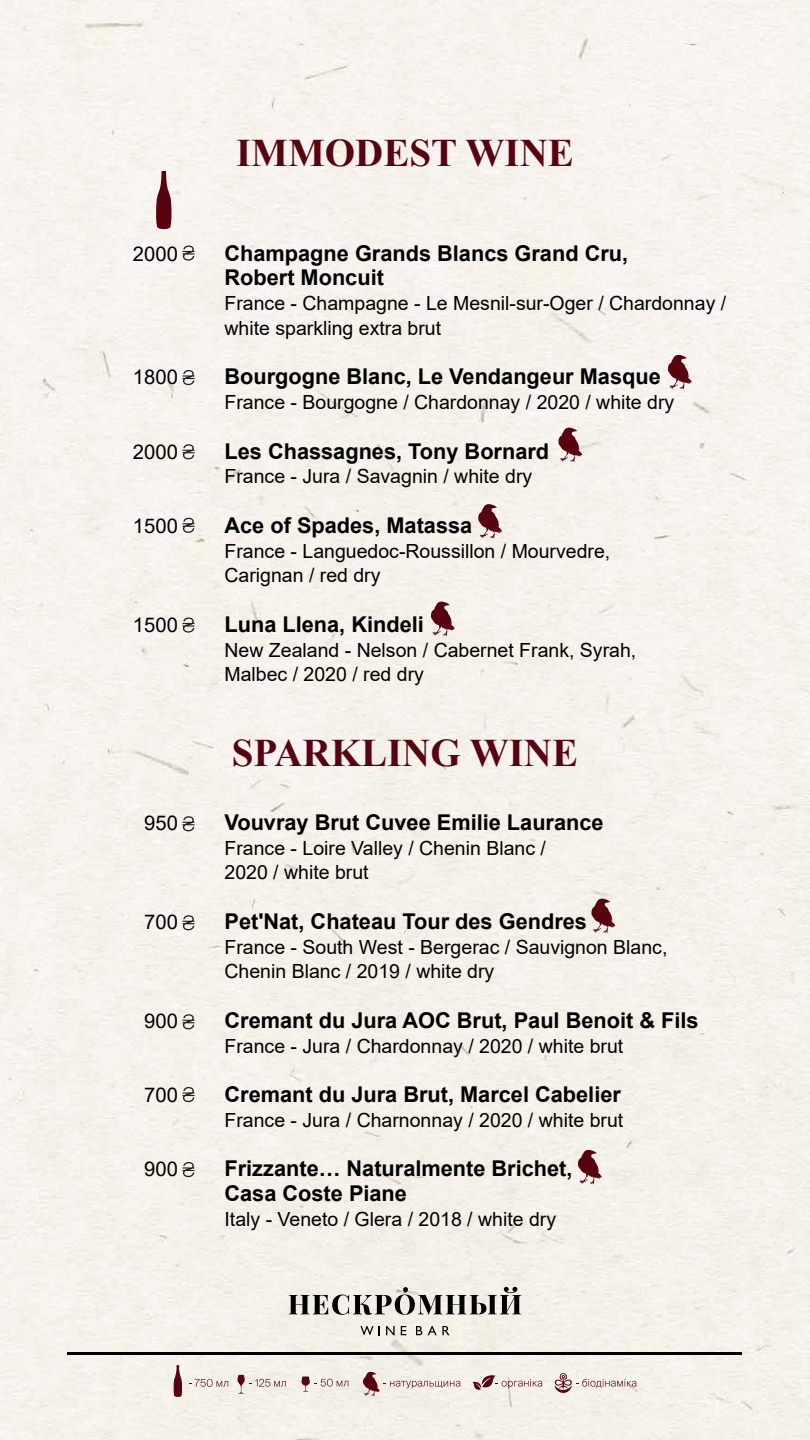
<style>
.page{position:relative;width:810px;height:1440px;background:#f6f2eb}
.page>*{position:absolute;margin:0;border:0;box-sizing:border-box;transform-origin:0 0}
.t1{font:700 39px "Times New Roman";color:#580410}
.t2{font:700 21.75px/24.8px "Arial";color:#000}
.t3{font:20.25px "Arial";color:#000}
.t4{font:19.5px/24.8px "Arial";color:#000}
</style>
<div class="page">
<svg style="left:289px;top:1287px;width:232px;height:28px;background:#a9a7a1"></svg>
<svg style="left:401px;top:1326px;width:5px;height:9px"></svg>
<svg style="left:360px;top:1326px;width:20px;height:9px"></svg>
<svg style="left:386px;top:1326px;width:9px;height:9px"></svg>
<svg style="left:416px;top:1326px;width:6px;height:9px"></svg>
<svg style="left:428px;top:1326px;width:22px;height:9px"></svg>
<hr style="left:68px;top:1352px;width:674px;height:2px;background:#000">
<svg style="left:155px;top:171px;width:17px;height:59px"></svg>
<svg style="left:668px;top:353px;width:24px;height:37px"></svg>
<svg style="left:558px;top:426px;width:24px;height:36px"></svg>
<svg style="left:478px;top:503px;width:24px;height:36px"></svg>
<svg style="left:431px;top:600px;width:24px;height:36px"></svg>
<svg style="left:591px;top:897px;width:24px;height:36px"></svg>
<svg style="left:189px;top:1379px;width:39px;height:8px"></svg>
<svg style="left:237px;top:1375px;width:49px;height:19px"></svg>
<svg style="left:473px;top:1375px;width:69px;height:15px"></svg>
<svg style="left:555px;top:1373px;width:81px;height:20px;background:#ddcec9"></svg>
<svg style="left:173px;top:1365px;width:9px;height:32px"></svg>
<svg style="left:363px;top:1371px;width:97px;height:25px;background:#ddcec9"></svg>
<svg style="left:301px;top:1376px;width:47px;height:16px"></svg>
<svg style="left:183px;top:245px;width:12px;height:16px"></svg>
<svg style="left:183px;top:370px;width:12px;height:15px"></svg>
<svg style="left:183px;top:444px;width:12px;height:15px"></svg>
<svg style="left:183px;top:518px;width:12px;height:15px"></svg>
<svg style="left:183px;top:617px;width:12px;height:16px"></svg>
<svg style="left:183px;top:816px;width:12px;height:15px"></svg>
<svg style="left:183px;top:915px;width:12px;height:15px"></svg>
<svg style="left:183px;top:1014px;width:12px;height:15px"></svg>
<svg style="left:183px;top:1087px;width:12px;height:15px"></svg>
<svg style="left:183px;top:1162px;width:12px;height:15px"></svg>
<svg style="left:578px;top:1148px;width:24px;height:37px"></svg>
<p class="t3" style="left:133px;top:240px;width:47px">2000</p>
<p class="t3" style="left:133px;top:363px;width:47px">1800</p>
<p class="t3" style="left:133px;top:438px;width:47px">2000</p>
<p class="t3" style="left:133px;top:512px;width:47px">1500</p>
<p class="t3" style="left:133px;top:611px;width:47px">1500</p>
<p class="t3" style="left:144px;top:809px;width:35px">950</p>
<p class="t3" style="left:144px;top:908px;width:35px">700</p>
<p class="t3" style="left:144px;top:1007px;width:35px">900</p>
<p class="t3" style="left:144px;top:1081px;width:35px">700</p>
<p class="t3" style="left:144px;top:1155px;width:35px">900</p>
<h1 class="t1" style="left:236px;top:125px;width:339px">IMMODEST WINE</h1>
<p class="t2" style="left:225px;top:241px;width:405px">Champagne Grands Blancs Grand Cru,<br>Robert Moncuit</p>
<p class="t4" style="left:225px;top:291px;width:503px">France - Champagne - Le Mesnil-sur-Oger / Chardonnay / white sparkling extra brut</p>
<p class="t2" style="left:225px;top:365px;width:438px">Bourgogne Blanc, Le Vendangeur Masque</p>
<p class="t4" style="left:225px;top:390px;width:451px">France - Bourgogne / Chardonnay / 2020 / white dry</p>
<p class="t2" style="left:225px;top:439px;width:326px">Les Chassagnes, Tony Bornard</p>
<p class="t4" style="left:225px;top:464px;width:309px">France - Jura / Savagnin / white dry</p>
<p class="t2" style="left:225px;top:513px;width:249px">Ace of Spades, Matassa</p>
<p class="t4" style="left:225px;top:538px;width:387px">France - Languedoc-Roussillon / Mourvedre,<br>Carignan / red dry</p>
<p class="t2" style="left:225px;top:612px;width:201px">Luna Llena, Kindeli</p>
<p class="t4" style="left:225px;top:637px;width:413px">New Zealand - Nelson / Cabernet Frank, Syrah,<br>Malbec / 2020 / red dry</p>
<h1 class="t1" style="left:232px;top:725px;width:348px">SPARKLING WINE</h1>
<p class="t2" style="left:225px;top:810px;width:381px">Vouvray Brut Cuvee Emilie Laurance</p>
<p class="t4" style="left:225px;top:835px;width:323px">France - Loire Valley / Chenin Blanc /<br>2020 / white brut</p>
<p class="t2" style="left:225px;top:909px;width:364px">Pet'Nat, Chateau Tour des Gendres</p>
<p class="t4" style="left:225px;top:934px;width:444px">France - South West - Bergerac / Sauvignon Blanc,<br>Chenin Blanc / 2019 / white dry</p>
<p class="t2" style="left:225px;top:1008px;width:476px">Cremant du Jura AOC Brut, Paul Benoit &amp; Fils</p>
<p class="t4" style="left:225px;top:1033px;width:400px">France - Jura / Chardonnay / 2020 / white brut</p>
<p class="t2" style="left:225px;top:1082px;width:398px">Cremant du Jura Brut, Marcel Cabelier</p>
<p class="t4" style="left:225px;top:1108px;width:400px">France - Jura / Charnonnay / 2020 / white brut</p>
<p class="t2" style="left:225px;top:1157px;width:350px">Frizzante… Naturalmente Brichet,<br>Casa Coste Piane</p>
<p class="t4" style="left:225px;top:1207px;width:333px">Italy - Veneto / Glera / 2018 / white dry</p>
</div>
